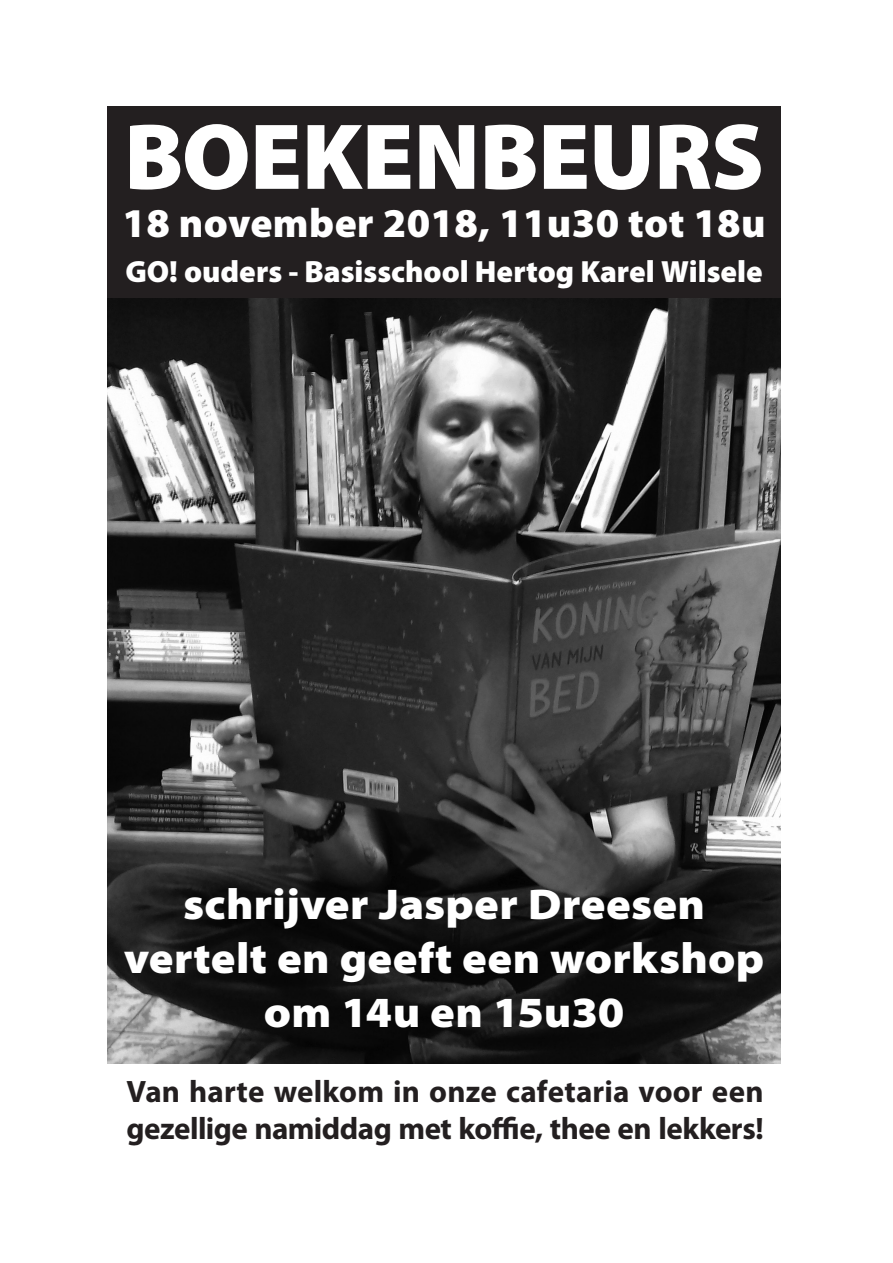
<style>
.page{position:relative;width:893px;height:1263px;background:#fff}
.page>*{position:absolute;margin:0;border:0;box-sizing:border-box;transform-origin:0 0}
.t1{font:900 94.5px "Myriad Pro";letter-spacing:-.01em;color:#fff}
.t2{font:900 semi-expanded 43.2px "Myriad Pro";letter-spacing:.005em;color:#fff}
.t3{font:900 41.1px "Myriad Pro";letter-spacing:.01em;color:#fff}
.t4{font:700 31.05px/37.2px "Myriad Pro";letter-spacing:-.01em;color:#231f20}
.t5{font:900 30.75px "Myriad Pro";color:#fff}
</style>
<div class="page">
<img style="left:107px;top:298px;width:674px;height:765px">
<div style="left:107px;top:106px;width:674px;height:192px;background:#231f20"></div>
<p class="t1" style="left:124px;top:103px;width:641px">BOEKENBEURS</p>
<p class="t3" style="left:123px;top:200px;width:645px">18 november 2018, 11u30 tot 18u</p>
<p class="t5" style="left:125px;top:255px;width:639px">GO! ouders - Basisschool Hertog Karel Wilsele</p>
<p class="t2" style="left:183px;top:880px;width:523px">schrijver Jasper Dreesen</p>
<p class="t2" style="left:124px;top:934px;width:642px">vertelt en geeft een workshop</p>
<p class="t2" style="left:264px;top:988px;width:362px">om 14u en 15u30</p>
<p class="t4" style="left:126px;top:1073px;width:639px">Van harte welkom in onze cafetaria voor een gezellige namiddag met koffie, thee en lekkers!</p>
</div>
